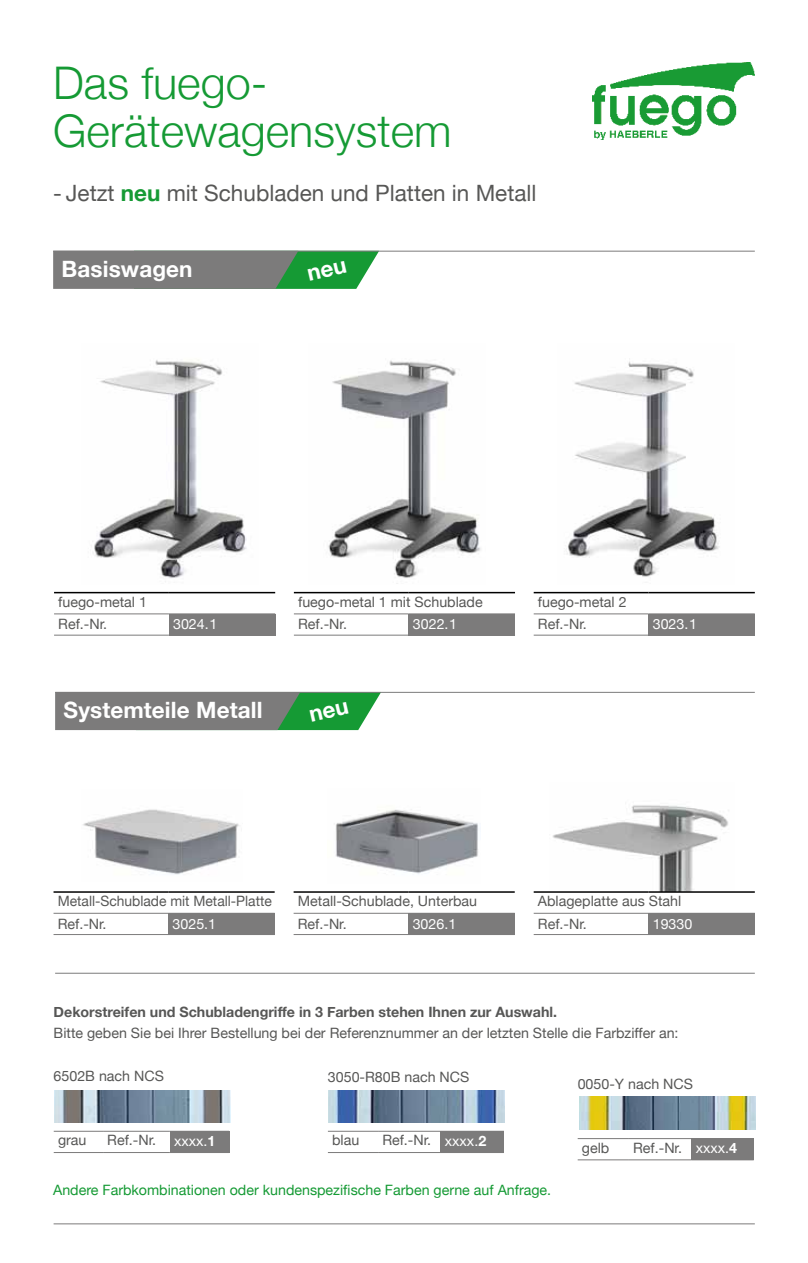
<style>
.page{position:relative;width:808px;height:1263px;background:#fff}
.page>*{position:absolute;margin:0;border:0;box-sizing:border-box;transform-origin:0 0}
.t1{font:300 45px/48px "Helvetica Neue";color:#159a34}
.t2{font:22.5px "Helvetica Neue";color:#575756}
.t3{font:700 22.5px "Helvetica Neue";letter-spacing:.005em;color:#fff}
.t4{font:14.25px/22.4px "Helvetica Neue";color:#575756}
.t5{font:14.25px "Helvetica Neue";color:#159a34}
.t6{font:700 14.25px "Helvetica Neue";color:#575756}
.t7{font:14.25px "Helvetica Neue";color:#fff}
.s1{font-weight:700;color:#159a34}
.s2{font-weight:700}
.s3{color:#fff}
.s4{font-weight:700;color:#fff}
</style>
<div class="page">
<img style="left:552px;top:805px;width:177px;height:86px">
<hr style="left:55px;top:973px;width:700px;height:1px;background:#7c7b7b">
<hr style="left:55px;top:692px;width:700px;height:1px;background:#7c7b7b">
<hr style="left:53px;top:251px;width:702px;height:1px;background:#7c7b7b">
<hr style="left:54px;top:1223px;width:701px;height:1px;background:#7c7b7b">
<div style="left:648px;top:614px;width:107px;height:21px;background:#7c7b7b"></div>
<hr style="left:534px;top:613px;width:114px;height:1px;background:#7c7b7b">
<hr style="left:648px;top:613px;width:107px;height:1px;background:#7c7b7b">
<hr style="left:534px;top:592px;width:114px;height:1px;background:#000">
<hr style="left:648px;top:592px;width:107px;height:1px;background:#000">
<hr style="left:534px;top:635px;width:114px;height:1px;background:#7c7b7b">
<hr style="left:648px;top:635px;width:107px;height:1px;background:#7c7b7b">
<div style="left:169px;top:614px;width:106px;height:21px;background:#7c7b7b"></div>
<hr style="left:54px;top:613px;width:115px;height:1px;background:#7c7b7b">
<hr style="left:54px;top:592px;width:115px;height:1px;background:#000">
<hr style="left:169px;top:592px;width:106px;height:1px;background:#000">
<hr style="left:169px;top:613px;width:106px;height:1px;background:#7c7b7b">
<hr style="left:54px;top:635px;width:115px;height:1px;background:#7c7b7b">
<hr style="left:169px;top:635px;width:106px;height:1px;background:#7c7b7b">
<div style="left:409px;top:614px;width:106px;height:21px;background:#7c7b7b"></div>
<hr style="left:294px;top:613px;width:115px;height:1px;background:#7c7b7b">
<hr style="left:294px;top:592px;width:115px;height:1px;background:#000">
<hr style="left:409px;top:592px;width:106px;height:1px;background:#000">
<hr style="left:409px;top:613px;width:106px;height:1px;background:#7c7b7b">
<hr style="left:294px;top:635px;width:115px;height:1px;background:#7c7b7b">
<hr style="left:409px;top:635px;width:106px;height:1px;background:#7c7b7b">
<img style="left:593px;top:62px;width:161px;height:78px">
<img style="left:93px;top:360px;width:154px;height:222px">
<img style="left:328px;top:360px;width:153px;height:224px">
<img style="left:566px;top:361px;width:154px;height:216px">
<div style="left:648px;top:913px;width:107px;height:21px;background:#7c7b7b"></div>
<hr style="left:534px;top:913px;width:114px;height:1px;background:#7c7b7b">
<hr style="left:534px;top:891px;width:114px;height:2px;background:#000">
<hr style="left:648px;top:891px;width:107px;height:2px;background:#000">
<hr style="left:534px;top:934px;width:114px;height:1px;background:#7c7b7b">
<hr style="left:648px;top:934px;width:107px;height:1px;background:#7c7b7b">
<div style="left:168px;top:913px;width:107px;height:21px;background:#7c7b7b"></div>
<hr style="left:54px;top:913px;width:114px;height:1px;background:#7c7b7b">
<hr style="left:54px;top:891px;width:114px;height:2px;background:#000">
<hr style="left:168px;top:891px;width:107px;height:2px;background:#000">
<hr style="left:54px;top:934px;width:114px;height:1px;background:#7c7b7b">
<hr style="left:168px;top:934px;width:107px;height:1px;background:#7c7b7b">
<div style="left:408px;top:913px;width:107px;height:21px;background:#7c7b7b"></div>
<hr style="left:294px;top:913px;width:114px;height:1px;background:#7c7b7b">
<hr style="left:294px;top:891px;width:114px;height:2px;background:#000">
<hr style="left:408px;top:891px;width:107px;height:2px;background:#000">
<hr style="left:294px;top:934px;width:114px;height:1px;background:#7c7b7b">
<hr style="left:408px;top:934px;width:107px;height:1px;background:#7c7b7b">
<img style="left:83px;top:809px;width:157px;height:66px">
<img style="left:335px;top:809px;width:143px;height:65px">
<div style="left:170px;top:1131px;width:59px;height:21px;background:#7c7b7b"></div>
<hr style="left:54px;top:1131px;width:49px;height:1px;background:#7c7b7b">
<hr style="left:103px;top:1131px;width:67px;height:1px;background:#7c7b7b">
<hr style="left:54px;top:1152px;width:49px;height:1px;background:#7c7b7b">
<hr style="left:103px;top:1152px;width:67px;height:1px;background:#7c7b7b">
<hr style="left:170px;top:1152px;width:59px;height:1px;background:#7c7b7b">
<img style="left:54px;top:1090px;width:176px;height:33px">
<div style="left:441px;top:1131px;width:63px;height:21px;background:#7c7b7b"></div>
<hr style="left:328px;top:1131px;width:50px;height:1px;background:#7c7b7b">
<hr style="left:378px;top:1131px;width:63px;height:1px;background:#7c7b7b">
<hr style="left:328px;top:1152px;width:50px;height:1px;background:#7c7b7b">
<hr style="left:378px;top:1152px;width:63px;height:1px;background:#7c7b7b">
<hr style="left:441px;top:1152px;width:63px;height:1px;background:#7c7b7b">
<img style="left:328px;top:1090px;width:176px;height:33px">
<div style="left:691px;top:1138px;width:63px;height:22px;background:#7c7b7b"></div>
<hr style="left:578px;top:1138px;width:51px;height:1px;background:#7c7b7b">
<hr style="left:629px;top:1138px;width:62px;height:1px;background:#7c7b7b">
<hr style="left:578px;top:1159px;width:51px;height:1px;background:#7c7b7b">
<hr style="left:629px;top:1159px;width:62px;height:1px;background:#7c7b7b">
<img style="left:579px;top:1097px;width:176px;height:32px">
<svg style="left:55px;top:692px;width:326px;height:38px;background:#67876e"></svg>
<svg style="left:53px;top:251px;width:326px;height:38px;background:#67876e"></svg>
<h1 class="t1" style="left:53px;top:58px;width:400px">Das fuego-<br>Gerätewagensystem</h1>
<h2 class="t2" style="left:53px;top:180px;width:485px">- Jetzt <span class="s1">neu</span> mit Schubladen und Platten in Metall</h2>
<h2 class="t3" style="left:62px;top:255px;width:132px">Basiswagen</h2>
<p class="t4" style="left:58px;top:590px;width:90px">fuego-metal 1<br>Ref.-Nr.</p>
<p class="t7" style="left:173px;top:616px;width:46px">3024. 1</p>
<h2 class="t3" style="left:64px;top:696px;width:200px">Systemteile Metall</h2>
<p class="t4" style="left:298px;top:590px;width:186px">fuego-metal 1 mit Schublade<br>Ref.-Nr.</p>
<p class="t7" style="left:413px;top:616px;width:46px">3022. 1</p>
<p class="t4" style="left:538px;top:590px;width:90px">fuego-metal 2<br>Ref.-Nr.</p>
<p class="t7" style="left:653px;top:616px;width:46px">3023. 1</p>
<p class="t4" style="left:58px;top:890px;width:216px">Metall-Schublade mit Metall-Platte<br>Ref.-Nr.</p>
<p class="t7" style="left:173px;top:915px;width:45px">3025.1</p>
<p class="t4" style="left:298px;top:890px;width:181px">Metall-Schublade, Unterbau<br>Ref.-Nr.</p>
<p class="t7" style="left:413px;top:915px;width:45px">3026.1</p>
<p class="t4" style="left:538px;top:890px;width:145px">Ablageplatte aus Stahl<br>Ref.-Nr.</p>
<p class="t7" style="left:653px;top:915px;width:41px">19330</p>
<p class="t6" style="left:54px;top:1003px;width:505px">Dekorstreifen und Schubladengriffe in 3 Farben stehen Ihnen zur Auswahl.</p>
<p class="t4" style="left:54px;top:1022px;width:626px">Bitte geben Sie bei Ihrer Bestellung bei der Referenznummer an der letzten Stelle die Farbziffer an:</p>
<p class="t4" style="left:54px;top:1065px;width:112px">6502B nach NCS</p>
<p class="t4" style="left:58px;top:1129px;width:30px">grau</p>
<p class="t4" style="left:107px;top:1129px;width:50px">Ref.-Nr.</p>
<p class="t7" style="left:174px;top:1132px;width:43px">xxxx.<span class="s2">1</span></p>
<p class="t4" style="left:328px;top:1065px;width:143px">3050-R80B nach NCS</p>
<p class="t4" style="left:332px;top:1129px;width:29px">blau</p>
<p class="t4" style="left:382px;top:1129px;width:105px">Ref.-Nr. <span class="s3">xxxx.</span><span class="s4">2</span></p>
<p class="t5" style="left:53px;top:1181px;width:500px">Andere Farbkombinationen oder kundenspezifische Farben gerne auf Anfrage.</p>
<p class="t4" style="left:578px;top:1072px;width:117px">0050-Y nach NCS</p>
<p class="t4" style="left:582px;top:1136px;width:29px">gelb</p>
<p class="t4" style="left:633px;top:1136px;width:105px">Ref.-Nr. <span class="s3">xxxx.</span><span class="s4">4</span></p>
</div>
